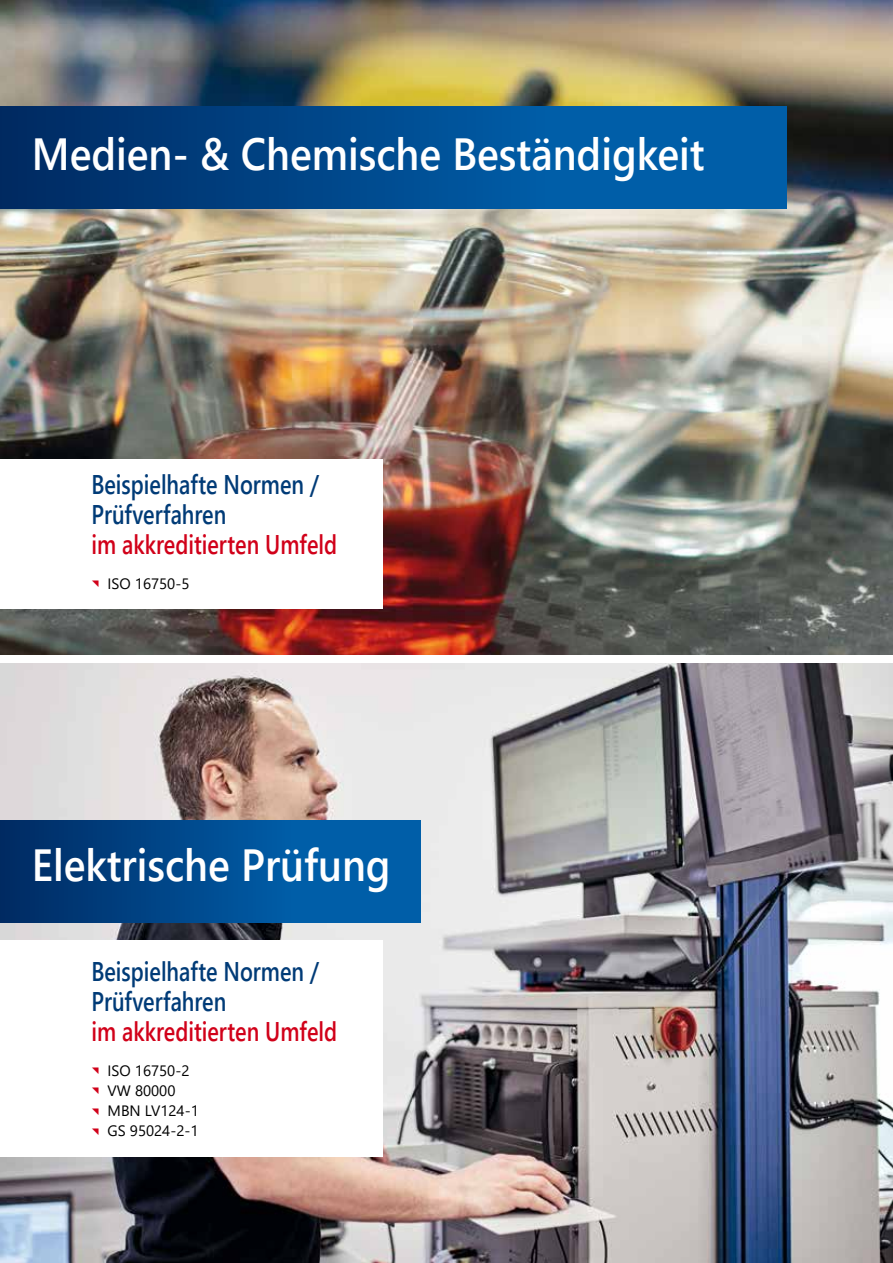
<style>
.page{position:relative;width:893px;height:1263px;background:#fff}
.page>*{position:absolute;margin:0;border:0;box-sizing:border-box;transform-origin:0 0}
.t1{font:600 45px "Segoe UI";color:#fff;scale:.91 1}
.t2{font:600 27px/30px "Segoe UI";color:#003b77;scale:.8 1}
.t3{font:600 27px "Segoe UI";color:#d10019;scale:.8 1}
.t4{font:15px/20.1px "Segoe UI";color:#000}
</style>
<div class="page">
<img style="left:0;top:0;width:893px;height:655px">
<img style="left:0;top:663px;width:893px;height:600px">
<div style="left:0;top:459px;width:383px;height:150px;background:#fff"></div>
<div style="left:0;top:940px;width:383px;height:217px;background:#fff"></div>
<div style="left:0;top:106px;width:787px;height:102px;background:linear-gradient(to right,#002d66,#0069b7)"></div>
<div style="left:0;top:821px;width:421px;height:102px;background:linear-gradient(to right,#002e67,#0069b7)"></div>
<h1 class="t1" style="left:32px;top:111px;width:741px">Medien- &amp; Chemische Beständigkeit</h1>
<p class="t2" style="left:91px;top:467px;width:286px">Beispielhafte Normen /<br>Prüfverfahren</p>
<p class="t3" style="left:91px;top:519px;width:309px">im akkreditierten Umfeld</p>
<p class="t4" style="left:108px;top:572px;width:83px">ISO 16750-5</p>
<h1 class="t1" style="left:32px;top:823px;width:396px">Elektrische Prüfung</h1>
<p class="t2" style="left:91px;top:954px;width:286px">Beispielhafte Normen /<br>Prüfverfahren</p>
<p class="t3" style="left:91px;top:1006px;width:309px">im akkreditierten Umfeld</p>
<p class="t4" style="left:108px;top:1059px;width:93px">ISO 16750-2<br>VW 80000<br>MBN LV124-1<br>GS 95024-2-1</p>
</div>
